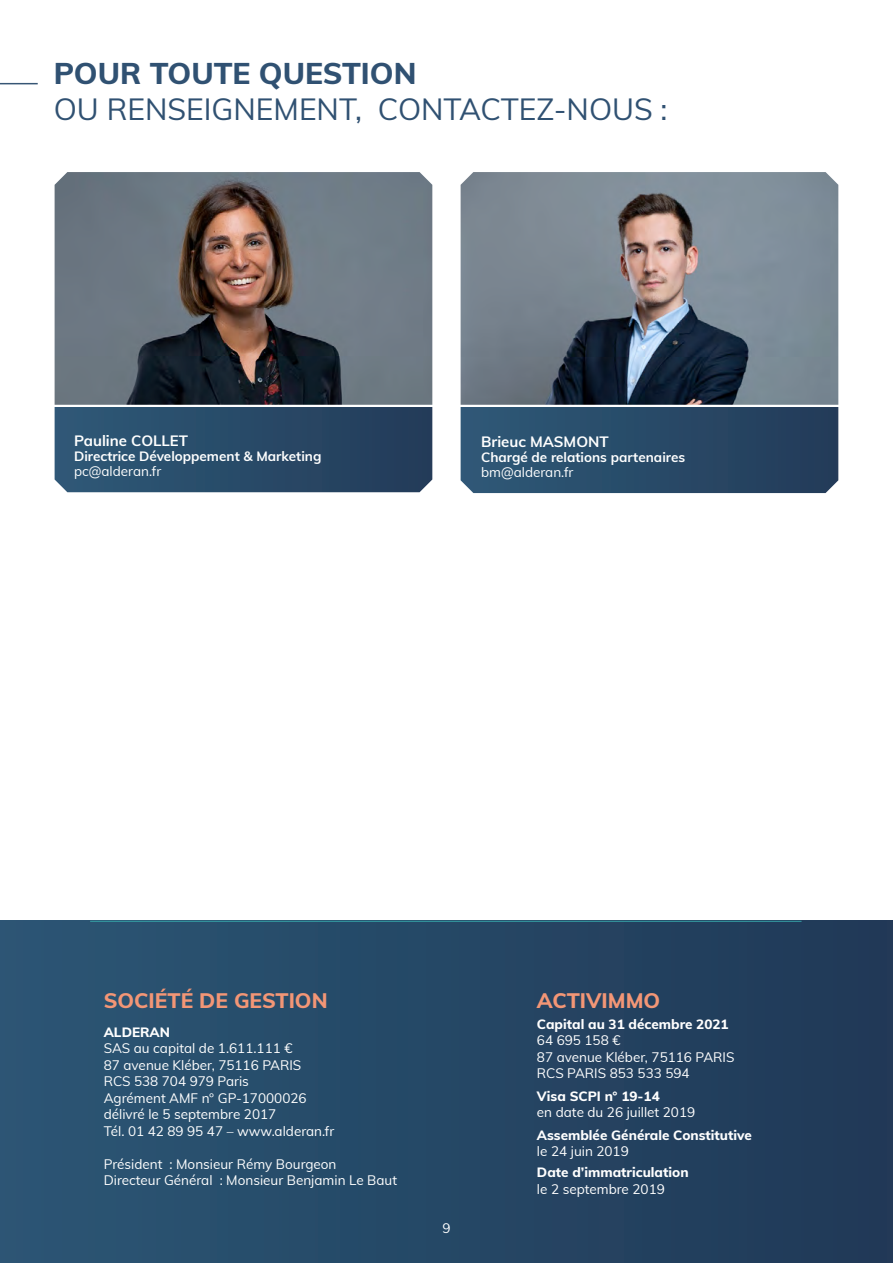
<style>
.page{position:relative;width:893px;height:1263px;background:#fff}
.page>*{position:absolute;margin:0;border:0;box-sizing:border-box;transform-origin:0 0}
.t1{font:30px "Muli";color:#305172}
.t2{font:800 30px "Muli";color:#305172}
.t3{font:800 21px "Muli";color:#f39676}
.t4{font:700 15px "Muli";color:#fff}
.t5{font:13.5px/16.5px "Muli";color:#fff}
.t6{font:800 13.5px "Muli";color:#fff}
.t7{font:700 13.5px "Muli";color:#fff}
</style>
<div class="page">
<div style="left:0;top:921px;width:893px;height:342px;background:linear-gradient(to right,#2b5675,#203956)"></div>
<img style="left:55px;top:172px;width:377px;height:233px">
<svg style="left:55px;top:407px;width:377px;height:85px;background:#294a68"></svg>
<svg style="left:461px;top:407px;width:377px;height:86px;background:#294a68"></svg>
<img style="left:461px;top:172px;width:377px;height:233px">
<hr style="left:90px;top:921px;width:711px;height:1px;background:#35a0a6">
<hr style="left:0;top:83px;width:38px;height:1px;background:#214366">
<h1 class="t2" style="left:54px;top:51px;width:364px">POUR TOUTE QUESTION</h1>
<h1 class="t1" style="left:54px;top:88px;width:615px">OU RENSEIGNEMENT, CONTACTEZ-NOUS :</h1>
<p class="t4" style="left:74px;top:430px;width:116px">Pauline COLLET</p>
<p class="t7" style="left:74px;top:446px;width:249px">Directrice Développement &amp; Marketing</p>
<p class="t5" style="left:74px;top:462px;width:89px">pc@alderan.fr</p>
<p class="t4" style="left:481px;top:430px;width:129px">Brieuc MASMONT</p>
<p class="t7" style="left:481px;top:447px;width:206px">Chargé de relations partenaires</p>
<p class="t5" style="left:481px;top:463px;width:94px">bm@alderan.fr</p>
<h2 class="t3" style="left:104px;top:984px;width:225px">SOCIÉTÉ DE GESTION</h2>
<p class="t6" style="left:104px;top:1022px;width:68px">ALDERAN</p>
<p class="t5" style="left:104px;top:1039px;width:232px">SAS au capital de 1.611.111 €<br>87 avenue Kléber, 75116 PARIS<br>RCS 538 704 979 Paris<br>Agrément AMF n° GP-17000026 délivré le 5 septembre 2017<br>Tél. 01 42 89 95 47 – www.alderan.fr</p>
<p class="t5" style="left:104px;top:1155px;width:295px">Président : Monsieur Rémy Bourgeon<br>Directeur Général : Monsieur Benjamin Le Baut</p>
<p class="t5" style="left:442px;top:1219px;width:10px">9</p>
<h2 class="t3" style="left:537px;top:985px;width:125px">ACTIVIMMO</h2>
<p class="t6" style="left:537px;top:1014px;width:193px">Capital au 31 décembre 2021</p>
<p class="t5" style="left:537px;top:1031px;width:199px">64 695 158 €<br>87 avenue Kléber, 75116 PARIS<br>RCS PARIS 853 533 594</p>
<p class="t6" style="left:537px;top:1086px;width:124px">Visa SCPI n° 19-14</p>
<p class="t5" style="left:537px;top:1103px;width:160px">en date du 26 juillet 2019</p>
<p class="t6" style="left:537px;top:1125px;width:216px">Assemblée Générale Constitutive</p>
<p class="t5" style="left:537px;top:1142px;width:93px">le 24 juin 2019</p>
<p class="t6" style="left:537px;top:1162px;width:153px">Date d’immatriculation</p>
<p class="t5" style="left:537px;top:1180px;width:129px">le 2 septembre 2019</p>
</div>
